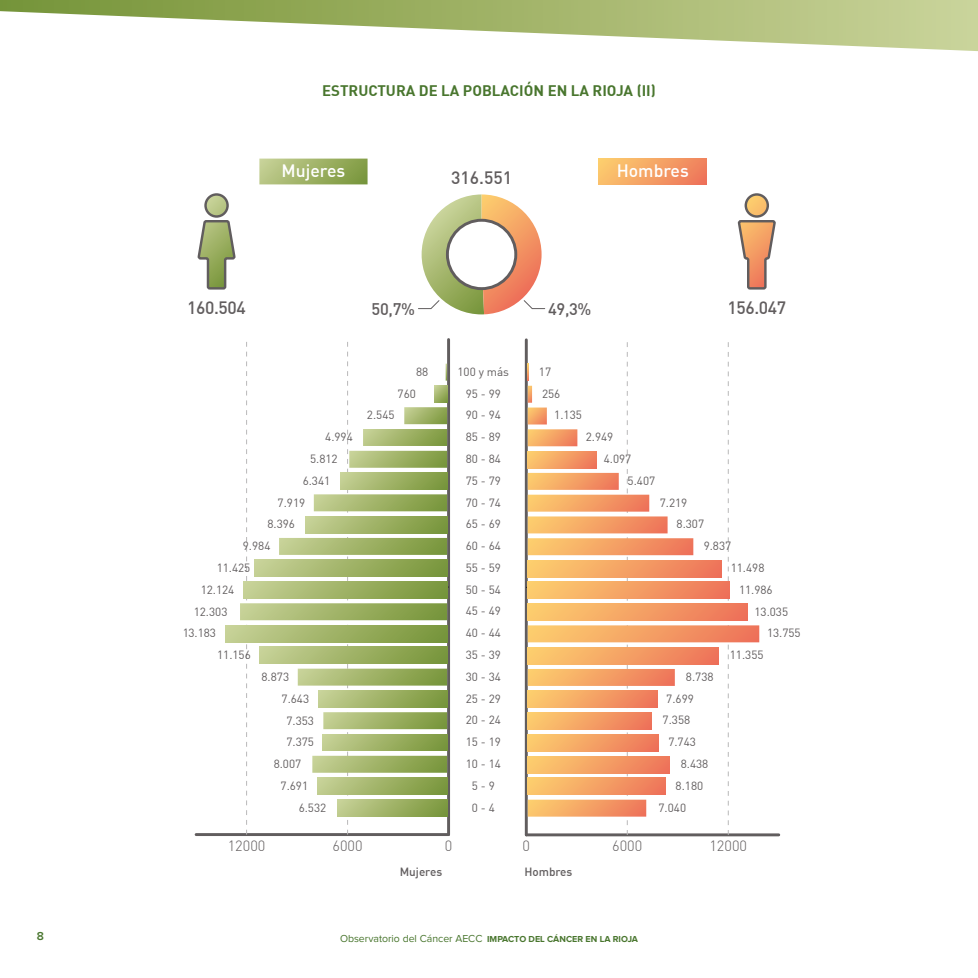
<style>
.page{position:relative;width:978px;height:978px;background:#fff}
.page>*{position:absolute;margin:0;border:0;box-sizing:border-box;transform-origin:0 0}
.t1{font:500 17.55px "DIN";letter-spacing:-.02em;color:#615d5e}
.t2{font:500 17.55px "DIN";color:#fff}
.t3{font:500 16.5px "DIN";color:#615d5e}
.t4{font:700 15px "DIN";color:#49762e}
.t5{font:300 14.7px "DIN";color:#615d5e}
.t6{font:600 12px "Proxima Nova";color:#49762e}
.t7{font:11.7px "DIN";color:#615d5e}
.t8{font:500 11.7px "DIN";color:#615d5e}
.t9{font:10.5px "Proxima Nova";color:#49762e}
.s1{font-weight:700;font-size:9px}
</style>
<div class="page">
<svg style="left:0;top:0;width:978px;height:51px"></svg>
<svg style="left:259px;top:159px;width:109px;height:25px;background:#9fb368"></svg>
<div style="left:599px;top:159px;width:108px;height:25px;background:linear-gradient(to right,#fbc96e,#ee7a5c)"></div>
<svg style="left:737px;top:193px;width:39px;height:97px"></svg>
<svg style="left:197px;top:193px;width:39px;height:97px"></svg>
<svg style="left:418px;top:194px;width:128px;height:120px"></svg>
<div style="left:446px;top:219px;width:71px;height:71px;border:3px solid #615d5e;border-radius:50%"></div>
<hr style="left:526px;top:833px;width:253px;height:3px;background:#615d5e">
<hr style="left:525px;top:340px;width:3px;height:495px;background:#615d5e">
<svg style="left:526px;top:340px;width:233px;height:495px"></svg>
<hr style="left:196px;top:833px;width:253px;height:3px;background:#615d5e">
<hr style="left:447px;top:340px;width:3px;height:495px;background:#615d5e">
<div style="left:225px;top:625px;width:222px;height:17px;background:#c4d095"></div>
<svg style="left:240px;top:340px;width:209px;height:495px"></svg>
<p class="t4" style="left:322px;top:81px;width:335px">ESTRUCTURA DE LA POBLACIÓN EN LA RIOJA (II)</p>
<h1 class="t2" style="left:282px;top:160px;width:65px">Mujeres</h1>
<h1 class="t2" style="left:617px;top:160px;width:74px">Hombres</h1>
<h1 class="t1" style="left:451px;top:167px;width:63px">316.551</h1>
<h1 class="t1" style="left:187px;top:297px;width:60px">160.504</h1>
<h1 class="t1" style="left:727px;top:297px;width:60px">156.047</h1>
<h2 class="t3" style="left:372px;top:299px;width:45px">50,7%</h2>
<h2 class="t3" style="left:548px;top:299px;width:45px">49,3%</h2>
<p class="t7" style="left:325px;top:430px;width:29px">4.994</p>
<p class="t7" style="left:310px;top:452px;width:29px">5.812</p>
<p class="t7" style="left:303px;top:473px;width:29px">6.341</p>
<p class="t7" style="left:278px;top:495px;width:29px">7.919</p>
<p class="t7" style="left:267px;top:517px;width:29px">8.396</p>
<p class="t7" style="left:243px;top:539px;width:29px">9.984</p>
<p class="t7" style="left:217px;top:560px;width:35px">11.425</p>
<p class="t7" style="left:201px;top:582px;width:35px">12.124</p>
<p class="t7" style="left:194px;top:604px;width:35px">12.303</p>
<p class="t7" style="left:182px;top:626px;width:35px">13.183</p>
<p class="t7" style="left:217px;top:648px;width:35px">11.156</p>
<p class="t7" style="left:262px;top:669px;width:29px">8.873</p>
<p class="t7" style="left:282px;top:691px;width:29px">7.643</p>
<p class="t7" style="left:286px;top:713px;width:29px">7.353</p>
<p class="t7" style="left:286px;top:735px;width:29px">7.375</p>
<p class="t7" style="left:274px;top:757px;width:29px">8.007</p>
<p class="t7" style="left:281px;top:778px;width:29px">7.691</p>
<p class="t7" style="left:299px;top:800px;width:29px">6.532</p>
<p class="t7" style="left:416px;top:364px;width:14px">88</p>
<p class="t7" style="left:398px;top:386px;width:20px">760</p>
<p class="t7" style="left:367px;top:408px;width:29px">2.545</p>
<p class="t7" style="left:457px;top:364px;width:53px">100 y más</p>
<p class="t7" style="left:466px;top:386px;width:37px">95 - 99</p>
<p class="t7" style="left:466px;top:408px;width:37px">90 - 94</p>
<p class="t7" style="left:466px;top:430px;width:37px">85 - 89</p>
<p class="t7" style="left:466px;top:451px;width:37px">80 - 84</p>
<p class="t7" style="left:466px;top:473px;width:37px">75 - 79</p>
<p class="t7" style="left:466px;top:495px;width:37px">70 - 74</p>
<p class="t7" style="left:466px;top:517px;width:37px">65 - 69</p>
<p class="t7" style="left:466px;top:539px;width:37px">60 - 64</p>
<p class="t7" style="left:466px;top:560px;width:37px">55 - 59</p>
<p class="t7" style="left:466px;top:582px;width:37px">50 - 54</p>
<p class="t7" style="left:466px;top:604px;width:37px">45 - 49</p>
<p class="t7" style="left:466px;top:626px;width:37px">40 - 44</p>
<p class="t7" style="left:466px;top:648px;width:37px">35 - 39</p>
<p class="t7" style="left:466px;top:669px;width:37px">30 - 34</p>
<p class="t7" style="left:466px;top:691px;width:37px">25 - 29</p>
<p class="t7" style="left:466px;top:713px;width:37px">20 - 24</p>
<p class="t7" style="left:466px;top:735px;width:37px">15 - 19</p>
<p class="t7" style="left:466px;top:756px;width:37px">10 - 14</p>
<p class="t7" style="left:472px;top:778px;width:25px">5 - 9</p>
<p class="t7" style="left:472px;top:800px;width:25px">0 - 4</p>
<p class="t7" style="left:539px;top:364px;width:14px">17</p>
<p class="t7" style="left:542px;top:386px;width:20px">256</p>
<p class="t7" style="left:554px;top:408px;width:29px">1.135</p>
<p class="t7" style="left:586px;top:430px;width:29px">2.949</p>
<p class="t7" style="left:604px;top:451px;width:29px">4.097</p>
<p class="t7" style="left:628px;top:473px;width:29px">5.407</p>
<p class="t7" style="left:660px;top:495px;width:29px">7.219</p>
<p class="t7" style="left:677px;top:517px;width:29px">8.307</p>
<p class="t7" style="left:704px;top:539px;width:29px">9.837</p>
<p class="t7" style="left:731px;top:560px;width:35px">11.498</p>
<p class="t7" style="left:686px;top:669px;width:29px">8.738</p>
<p class="t7" style="left:666px;top:691px;width:29px">7.699</p>
<p class="t7" style="left:663px;top:713px;width:29px">7.358</p>
<p class="t7" style="left:668px;top:735px;width:29px">7.743</p>
<p class="t7" style="left:681px;top:756px;width:29px">8.438</p>
<p class="t7" style="left:676px;top:778px;width:29px">8.180</p>
<p class="t7" style="left:658px;top:800px;width:29px">7.040</p>
<p class="t7" style="left:739px;top:582px;width:35px">11.986</p>
<p class="t7" style="left:754px;top:604px;width:35px">13.035</p>
<p class="t7" style="left:767px;top:626px;width:35px">13.755</p>
<p class="t7" style="left:730px;top:648px;width:35px">11.355</p>
<p class="t5" style="left:228px;top:837px;width:39px">12000</p>
<p class="t5" style="left:333px;top:837px;width:32px">6000</p>
<p class="t5" style="left:445px;top:837px;width:9px">0</p>
<p class="t5" style="left:523px;top:837px;width:9px">0</p>
<p class="t5" style="left:612px;top:837px;width:32px">6000</p>
<p class="t5" style="left:709px;top:837px;width:39px">12000</p>
<p class="t8" style="left:400px;top:865px;width:44px">Mujeres</p>
<p class="t8" style="left:524px;top:865px;width:50px">Hombres</p>
<p class="t6" style="left:37px;top:929px;width:9px">8</p>
<p class="t9" style="left:340px;top:932px;width:299px">Observatorio del Cáncer AECC <span class="s1">IMPACTO DEL CÁNCER EN LA RIOJA</span></p>
</div>
